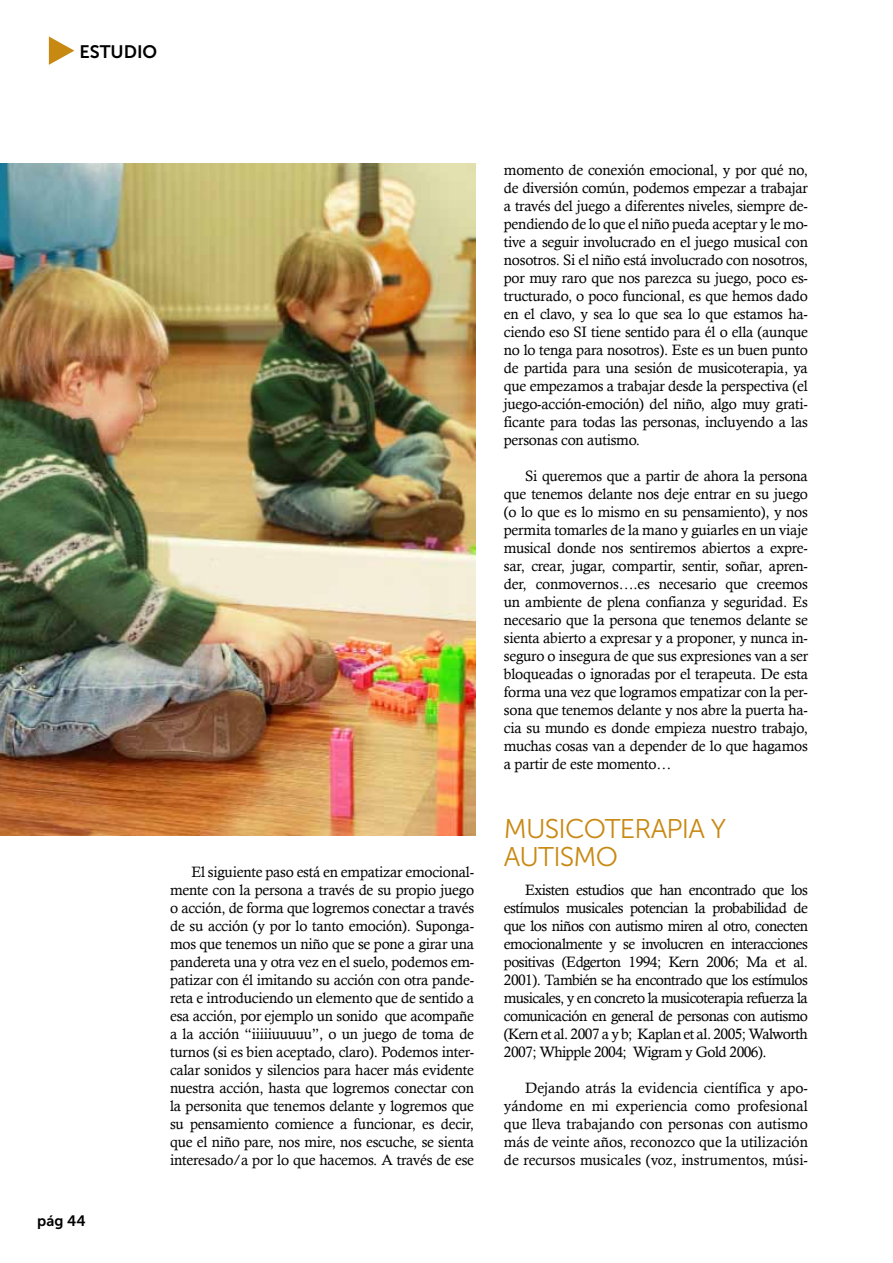
<style>
.page{position:relative;width:893px;height:1263px;background:#fff}
.page>*{position:absolute;margin:0;border:0;box-sizing:border-box;transform-origin:0 0}
.t1{font:27px "Museo Sans 300";color:#c88912}
.t2{font:18px "Museo Sans 700";color:#000}
.t3{font:15px/18px "Calisto";letter-spacing:-.015em;color:#000;text-align:justify}
.t4{font:15px "Museo Sans 700";color:#000}
</style>
<div class="page">
<svg style="left:49px;top:36px;width:25px;height:29px"></svg>
<img style="left:0;top:164px;width:475px;height:672px">
<p class="t2" style="left:79px;top:41px;width:79px">ESTUDIO</p>
<p class="t4" style="left:37px;top:1212px;width:50px">pág 44</p>
<p class="t3" style="left:170px;top:863px;width:306px;text-indent:21px">El siguiente paso está en empatizar emocional&shy;mente con la persona a través de su propio juego o acción, de forma que logremos conectar a través de su acción (y por lo tanto emoción). Suponga&shy;mos que tenemos un niño que se pone a girar una pandereta una y otra vez en el suelo, podemos em&shy;patizar con él imitando su acción con otra pande&shy;reta e introduciendo un elemento que de sentido a esa acción, por ejemplo un sonido que acompañe a la acción “iiiiiuuuuu”, o un juego de toma de turnos (si es bien aceptado, claro). Podemos inter&shy;calar sonidos y silencios para hacer más evidente nuestra acción, hasta que logremos conectar con la personita que tenemos delante y logremos que su pensamiento comience a funcionar, es decir, que el niño pare, nos mire, nos escuche, se sienta interesado/a por lo que hacemos. A través de ese</p>
<p class="t3" style="left:504px;top:161px;width:306px">momento de conexión emocional, y por qué no, de diversión común, podemos empezar a trabajar a través del juego a diferentes niveles, siempre de&shy;pendiendo de lo que el niño pueda aceptar y le mo&shy;tive a seguir involucrado en el juego musical con nosotros. Si el niño está involucrado con nosotros, por muy raro que nos parezca su juego, poco es&shy;tructurado, o poco funcional, es que hemos dado en el clavo, y sea lo que sea lo que estamos ha&shy;ciendo eso SI tiene sentido para él o ella (aunque no lo tenga para nosotros). Este es un buen punto de partida para una sesión de musicoterapia, ya que empezamos a trabajar desde la perspectiva (el juego-acción-emoción) del niño, algo muy grati&shy;ficante para todas las personas, incluyendo a las personas con autismo.</p>
<p class="t3" style="left:504px;top:467px;width:306px;text-indent:21px">Si queremos que a partir de ahora la persona que tenemos delante nos deje entrar en su juego (o lo que es lo mismo en su pensamiento), y nos permita tomarles de la mano y guiarles en un viaje musical donde nos sentiremos abiertos a expre&shy;sar, crear, jugar, compartir, sentir, soñar, apren&shy;der, conmovernos….es necesario que creemos un ambiente de plena confianza y seguridad. Es necesario que la persona que tenemos delante se sienta abierto a expresar y a proponer, y nunca in&shy;seguro o insegura de que sus expresiones van a ser bloqueadas o ignoradas por el terapeuta. De esta forma una vez que logramos empatizar con la per&shy;sona que tenemos delante y nos abre la puerta ha&shy;cia su mundo es donde empieza nuestro trabajo, muchas cosas van a depender de lo que hagamos a partir de este momento…</p>
<h1 class="t1" style="left:504px;top:814px;width:38px">MUSICOTERAPIA</h1>
<h1 class="t1" style="left:711px;top:814px;width:15px">Y</h1>
<h1 class="t1" style="left:504px;top:842px;width:15px">AUTIS</h1>
<h1 class="t1" style="left:574px;top:842px;width:41px">MO</h1>
<p class="t3" style="left:504px;top:881px;width:306px;text-indent:21px">Existen estudios que han encontrado que los estímulos musicales potencian la probabilidad de que los niños con autismo miren al otro, conecten emocionalmente y se involucren en interacciones positivas (Edgerton 1994; Kern 2006; Ma et al.<br>2001). También se ha encontrado que los estímulos musicales, y en concreto la musicoterapia refuerza la comunicación en general de personas con autismo (Kern et al. 2007 a y b; Kaplan et al. 2005; Walworth 2007; Whipple 2004; Wigram y Gold 2006).</p>
<p class="t3" style="left:504px;top:1079px;width:306px;text-indent:21px">Dejando atrás la evidencia científica y apo&shy;yándome en mi experiencia como profesional que lleva trabajando con personas con autismo más de veinte años, reconozco que la utilización de recursos musicales (voz, instrumentos, músi-</p>
</div>
